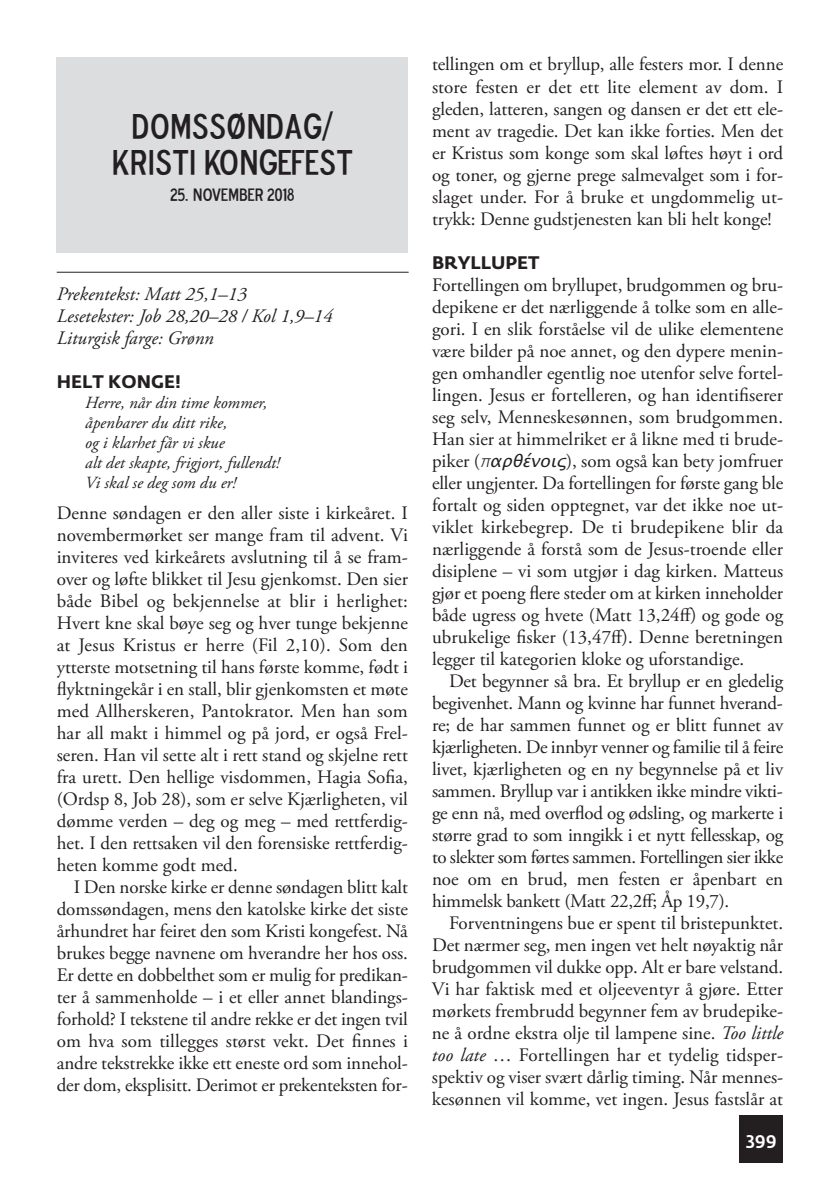
<style>
.page{position:relative;width:840px;height:1191px;background:#fff}
.page>*{position:absolute;margin:0;border:0;box-sizing:border-box;transform-origin:0 0}
.t1{font:36px/36px "Blue Highway D Type";color:#231f20;text-align:center}
.t2{font:19px/22px "Adobe Garamond Pro";letter-spacing:-.005em;color:#231f20;text-align:justify}
.t3{font:italic 19px/22px "Adobe Garamond Pro";color:#231f20}
.t4{font:700 18px "Fedra Sans";color:#231f20}
.t5{font:18px "Blue Highway D Type";color:#231f20}
.t6{font:500 18px "Fedra Sans";color:#fff}
.t7{font:italic 17px/20px "Adobe Garamond Pro";color:#231f20}
.s1{font-family:"Helvetica";font-weight:300;font-style:italic;font-size:17px}
.s2{font-family:"Lucida Grande";font-style:italic;font-size:17px}
.s3{font-style:italic}
</style>
<div class="page">
<div style="left:739px;top:1115px;width:43px;height:47px;background:#231f20"></div>
<div style="left:57px;top:57px;width:351px;height:195px;background:#dcdddf"></div>
<hr style="left:57px;top:272px;width:351px;height:1px;background:#231f20">
<h1 class="t1" style="left:112px;top:108px;width:241px">DOMSSØNDAG/<br>KRISTI KONGEFEST</h1>
<p class="t5" style="left:170px;top:183px;width:126px">25. NOVEMBER 2018</p>
<p class="t3" style="left:57px;top:285px;width:277px">Prekentekst: Matt 25,1–13<br>Lesetekster: Job 28,20–28 / Kol 1,9–14<br>Liturgisk farge: Grønn</p>
<p class="t4" style="left:57px;top:375px;width:126px">HELT KONGE!</p>
<p class="t7" style="left:85px;top:394px;width:196px">Herre, når din time kommer, åpenbarer du ditt rike,<br>og i klarhet får vi skue<br>alt det skapte, frigjort, fullendt!<br>Vi skal se deg som du er!</p>
<p class="t2" style="left:57px;top:503px;width:352px">Denne søndagen er den aller siste i kirkeåret. I novembermørket ser mange fram til advent. Vi inviteres ved kirkeårets avslutning til å se fram&shy;over og løfte blikket til Jesu gjenkomst. Den sier både Bibel og bekjennelse at blir i herlighet:<br>Hvert kne skal bøye seg og hver tunge bekjenne at Jesus Kristus er herre (Fil 2,10). Som den ytterste motsetning til hans første komme, født i flyktningekår i en stall, blir gjenkomsten et møte med Allherskeren, Pantokrator. Men han som har all makt i himmel og på jord, er også Frel&shy;seren. Han vil sette alt i rett stand og skjelne rett fra urett. Den hellige visdommen, Hagia Sofia, (Ordsp 8, Job 28), som er selve Kjærligheten, vil dømme verden – deg og meg – med rettferdig&shy;het. I den rettsaken vil den forensiske rettferdig&shy;heten komme godt med.</p>
<p class="t2" style="left:57px;top:877px;width:352px;text-indent:17px">I Den norske kirke er denne søndagen blitt kalt domssøndagen, mens den katolske kirke det siste århundret har feiret den som Kristi kongefest. Nå brukes begge navnene om hverandre her hos oss.<br>Er dette en dobbelthet som er mulig for predikan&shy;ter å sammenholde – i et eller annet blandings&shy;forhold? I tekstene til andre rekke er det ingen tvil om hva som tillegges størst vekt. Det finnes i andre tekstrekke ikke ett eneste ord som innehol&shy;der dom, eksplisitt. Derimot er prekenteksten for-</p>
<p class="t2" style="left:432px;top:55px;width:352px">tellingen om et bryllup, alle festers mor. I denne store festen er det ett lite element av dom. I gleden, latteren, sangen og dansen er det ett ele&shy;ment av tragedie. Det kan ikke forties. Men det er Kristus som konge som skal løftes høyt i ord og toner, og gjerne prege salmevalget som i for&shy;slaget under. For å bruke et ungdommelig ut&shy;trykk: Denne gudstjenesten kan bli helt konge!</p>
<p class="t4" style="left:432px;top:256px;width:109px">BRYLLUPET</p>
<p class="t2" style="left:432px;top:275px;width:352px">Fortellingen om bryllupet, brudgommen og bru&shy;depikene er det nærliggende å tolke som en alle&shy;gori. I en slik forståelse vil de ulike elementene være bilder på noe annet, og den dypere menin&shy;gen omhandler egentlig noe utenfor selve fortel&shy;lingen. Jesus er fortelleren, og han identifiserer seg selv, Menneskesønnen, som brudgommen.<br>Han sier at himmelriket er å likne med ti brude&shy;piker (<span class="s1">π</span><span class="s2">αρθένοις</span>), som også kan bety jomfruer eller ungjenter. Da fortellingen for første gang ble fortalt og siden opptegnet, var det ikke noe ut&shy;viklet kirkebegrep. De ti brudepikene blir da nærliggende å forstå som de Jesus-troende eller disiplene – vi som utgjør i dag kirken. Matteus gjør et poeng flere steder om at kirken inneholder både ugress og hvete (Matt 13,24ff) og gode og ubrukelige fisker (13,47ff). Denne beretningen legger til kategorien kloke og uforstandige.</p>
<p class="t2" style="left:432px;top:671px;width:352px;text-indent:17px">Det begynner så bra. Et bryllup er en gledelig begivenhet. Mann og kvinne har funnet hverand&shy;re; de har sammen funnet og er blitt funnet av kjærligheten. De innbyr venner og familie til å feire livet, kjærligheten og en ny begynnelse på et liv sammen. Bryllup var i antikken ikke mindre vikti&shy;ge enn nå, med overflod og ødsling, og markerte i større grad to som inngikk i et nytt fellesskap, og to slekter som førtes sammen. Fortellingen sier ikke noe om en brud, men festen er åpenbart en himmelsk bankett (Matt 22,2ff; Åp 19,7).</p>
<p class="t2" style="left:431px;top:913px;width:352px;text-indent:17px">Forventningens bue er spent til bristepunktet.<br>Det nærmer seg, men ingen vet helt nøyaktig når brudgommen vil dukke opp. Alt er bare velstand.<br>Vi har faktisk med et oljeeventyr å gjøre. Etter mørkets frembrudd begynner fem av brudepike&shy;ne å ordne ekstra olje til lampene sine. <span class="s3">Too little too late</span> … Fortellingen har et tydelig tidsper&shy;spektiv og viser svært dårlig timing. Når mennes&shy;kesønnen vil komme, vet ingen. Jesus fastslår at</p>
<p class="t6" style="left:745px;top:1131px;width:32px">399</p>
</div>
